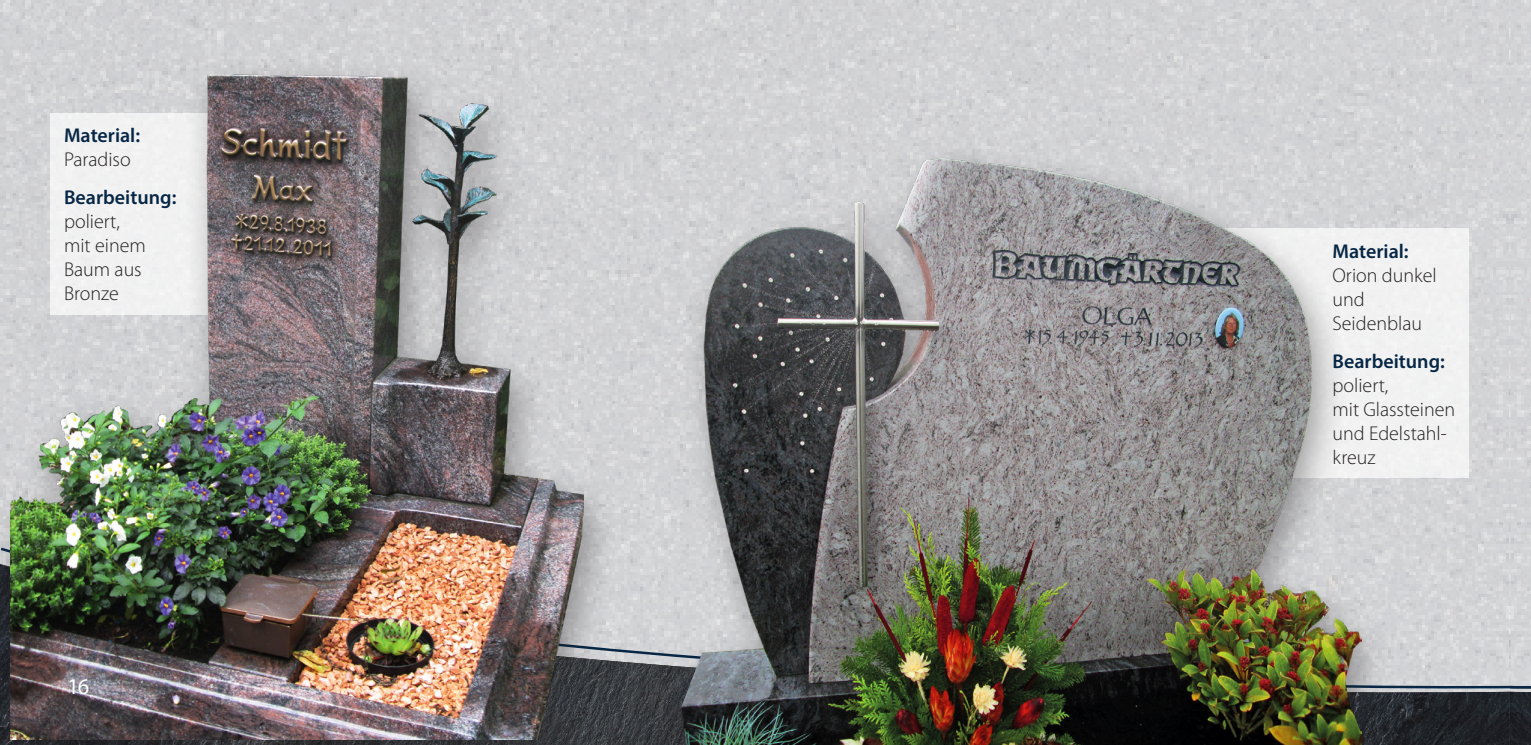
<style>
.page{position:relative;width:1531px;height:745px;background:#fff}
.page>*{position:absolute;margin:0;border:0;box-sizing:border-box;transform-origin:0 0}
.t1{font:22.5px "Myriad Pro";color:#fff}
.t2{font:300 20px/24px "Myriad Pro";color:#231f20}
.t3{font:600 20px "Myriad Pro";color:#072745}
</style>
<div class="page">
<img style="left:0;top:0;width:1531px;height:545px">
<img style="left:621px;top:697px;width:886px;height:47px">
<svg style="left:1507px;top:447px;width:24px;height:297px;background:#afb0b3"></svg>
<svg style="left:621px;top:545px;width:891px;height:152px;background:#c3c5c8"></svg>
<div style="left:1169px;top:228px;width:300px;height:250px;background:#f1f2f2"></div>
<div style="left:659px;top:142px;width:738px;height:602px;background:#231f20;opacity:.4"></div>
<img style="left:681px;top:158px;width:681px;height:586px">
<div style="left:0;top:58px;width:621px;height:686px;background:#231f20;opacity:.4"></div>
<img style="left:11px;top:74px;width:572px;height:665px">
<p class="t3" style="left:64px;top:122px;width:78px">Material:</p>
<p class="t2" style="left:64px;top:147px;width:68px">Paradiso</p>
<p class="t3" style="left:64px;top:185px;width:114px">Bearbeitung:</p>
<p class="t2" style="left:64px;top:209px;width:83px">poliert, mit einem<br>Baum aus<br>Bronze</p>
<p class="t1" style="left:67px;top:672px;width:24px">16</p>
<p class="t3" style="left:1332px;top:238px;width:78px">Material:</p>
<p class="t2" style="left:1332px;top:262px;width:106px">Orion dunkel und<br>Seidenblau</p>
<p class="t3" style="left:1332px;top:348px;width:114px">Bearbeitung:</p>
<p class="t2" style="left:1332px;top:373px;width:124px">poliert,<br>mit Glassteinen und Edelstahl&shy;kreuz</p>
</div>
